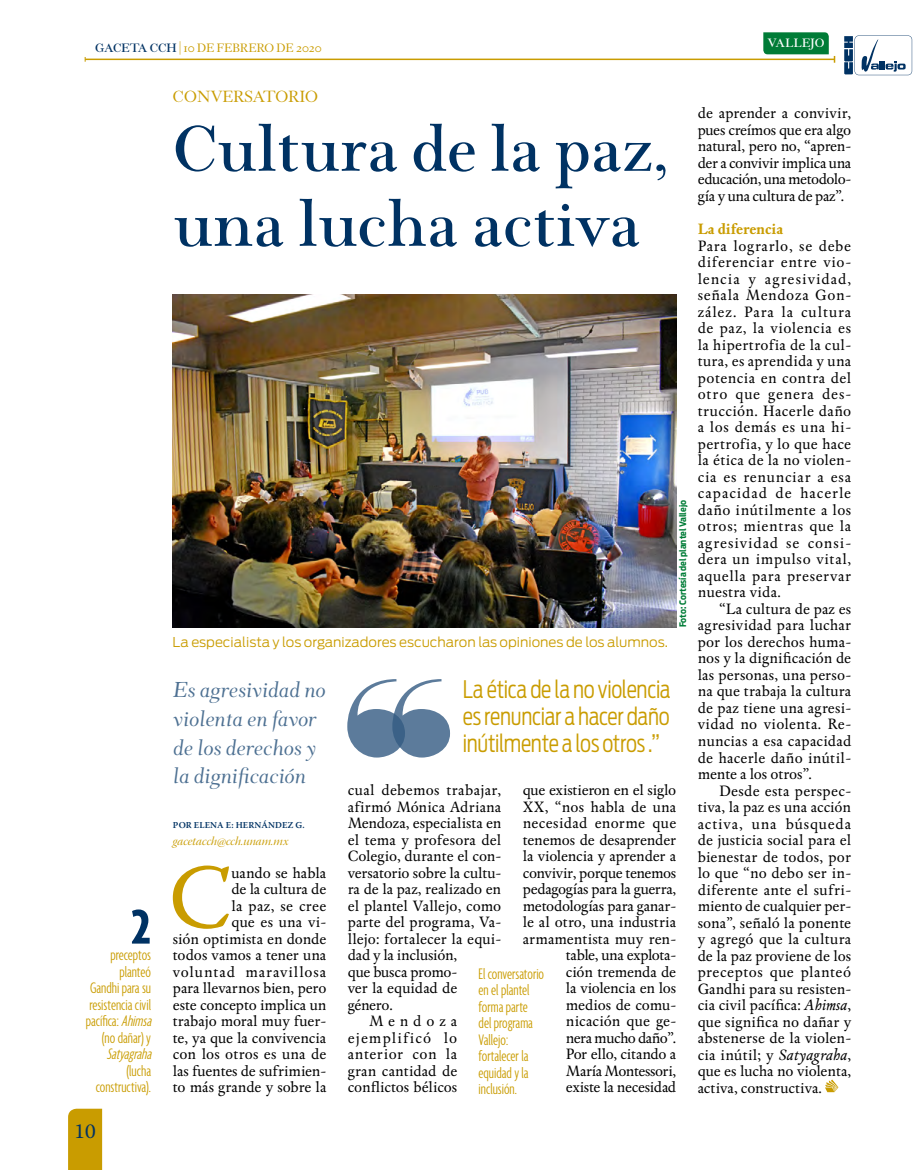
<style>
.page{position:relative;width:915px;height:1170px;background:#fff}
.page>*{position:absolute;margin:0;border:0;box-sizing:border-box;transform-origin:0 0}
.t1{font:90.9px "Warnock Pro";color:#c99c00}
.t2{font:600 72px/75px "Wessex";color:#003263}
.t3{font:700 condensed 52.5px "Agenda";color:#003263}
.t4{font:300 24px/27px "Antenna Cond";letter-spacing:-.015em;color:#c99c00;text-align:justify;scale:.91 1}
.t5{font:italic 24px/28.8px "Wessex";color:#4d7092}
.t6{font:21px "Warnock Pro";color:#003263}
.t7{font:18px "Wessex";color:#c99c00}
.t8{font:300 extra-condensed 16.5px/16.5px "Agenda";color:#c99c00;text-align:right}
.t9{font:italic 300 extra-condensed 16.5px "Agenda";color:#c99c00}
.t10{font:15.75px/16.5px "Espinosa Nova";letter-spacing:-.005em;color:#000;text-align:justify}
.t11{font:15.75px "Espinosa Nova";letter-spacing:.025em;color:#000}
.t12{font:15.75px "Espinosa Nova";letter-spacing:.075em;color:#000}
.t13{font:15.75px "Espinosa Nova";letter-spacing:.03em;color:#000}
.t14{font:700 15.75px "Espinosa Nova";letter-spacing:-.005em;color:#c99c00}
.t15{font:15.75px "Espinosa Nova";letter-spacing:.3em;color:#000}
.t16{font:300 13.5px "Antenna";color:#c99c00}
.t17{font:13.5px "Wessex";color:#c99c00}
.t18{font:600 13.5px "Wessex";letter-spacing:.01em;color:#fff}
.t19{font:12px "Warnock Pro It Disp";color:#c99c00}
.t20{font:700 9px "Antenna Cond";color:#007c37}
.t21{font:600 9px "Warnock Pro";letter-spacing:.01em;color:#003263}
.s1{font-weight:600;color:#003263}
.s2{font-style:italic}
.s3{font-family:"Antenna"}
</style>
<div class="page">
<div style="left:68px;top:1108px;width:34px;height:61px;background:#c99c00"></div>
<hr style="left:85px;top:59px;width:749px;height:1px;background:#c99c00">
<svg style="left:763px;top:32px;width:72px;height:31px"></svg>
<svg style="left:844px;top:35px;width:67px;height:40px"></svg>
<svg style="left:825px;top:1079px;width:13px;height:13px"></svg>
<svg style="left:347px;top:679px;width:103px;height:78px"></svg>
<img style="left:172px;top:295px;width:503px;height:332px">
<p class="t17" style="left:95px;top:40px;width:228px"><span class="s1">GACETA CCH</span> | 10 DE FEBRERO DE 2020</p>
<p class="t7" style="left:173px;top:86px;width:146px">CONVERSATORIO</p>
<h2 class="t2" style="left:173px;top:112px;width:497px">Cultura de la paz, una lucha activa</h2>
<p class="t16" style="left:172px;top:633px;width:496px">La especialista y los organizadores escucharon las opiniones de los alumnos.</p>
<p class="t20" style="left:677px;top:627px;width:129px;rotate:-90deg">Foto: Cortesía del plantel Vallejo</p>
<h3 class="t3" style="left:131px;top:895px;width:22px">2</h3>
<p class="t8" style="left:86px;top:946px;width:71px">preceptos planteó<br>Gandhi para su resistencia civil pacífica: <span class="s2">Ahimsa </span>(no dañar) y</p>
<p class="t9" style="left:106px;top:1044px;width:50px">Satyagraha</p>
<p class="t8" style="left:96px;top:1061px;width:57px">(lucha constructiva).</p>
<h3 class="t5" style="left:173px;top:675px;width:154px">Es agresividad no violenta en favor de los derechos y la dignificación</h3>
<p class="t21" style="left:173px;top:819px;width:133px">POR ELENA E: HERNÁNDEZ G.</p>
<p class="t19" style="left:173px;top:834px;width:117px">gacetacch@cch.unam.mx</p>
<h1 class="t1" style="left:169px;top:842px;width:64px">C</h1>
<p class="t10" style="left:173px;top:864px;width:155px;text-align:right">uando se habla<br>de la cultura de<br>la paz, se cree<br>que es una vi-<br>sión optimista en donde todos vamos a tener una voluntad maravillosa para llevarnos bien, pero este concepto implica un trabajo moral muy fuer&shy;te, ya que la convivencia con los otros es una de las fuentes de sufrimien&shy;to más grande y sobre la</p>
<h3 class="t4" style="left:462px;top:676px;width:230px">La ética de la no violencia es renunciar a hacer daño inútilmente a los otros .<span class="s3">”</span></h3>
<p class="t11" style="left:347px;top:781px;width:155px">cual debemos trabajar,</p>
<p class="t10" style="left:347px;top:798px;width:155px">afirmó Mónica Adriana</p>
<p class="t10" style="left:347px;top:815px;width:155px">Mendoza, especialista en</p>
<p class="t10" style="left:347px;top:831px;width:155px">el tema y profesora del</p>
<p class="t10" style="left:347px;top:848px;width:155px">Colegio, durante el con-</p>
<p class="t10" style="left:347px;top:864px;width:155px">versatorio sobre la cultu-</p>
<p class="t10" style="left:347px;top:881px;width:155px">ra de la paz, realizado en</p>
<p class="t10" style="left:347px;top:897px;width:155px">el plantel Vallejo, como</p>
<p class="t10" style="left:347px;top:914px;width:155px">parte del programa, Va-</p>
<p class="t10" style="left:347px;top:930px;width:155px">llejo: fortalecer la equi-</p>
<p class="t10" style="left:347px;top:947px;width:111px">dad y la inclusión,</p>
<p class="t10" style="left:347px;top:963px;width:111px">que busca promo-</p>
<p class="t10" style="left:347px;top:980px;width:111px">ver la equidad de</p>
<p class="t10" style="left:347px;top:996px;width:47px">género.</p>
<p class="t15" style="left:369px;top:1012px;width:90px">Mendoza</p>
<p class="t12" style="left:347px;top:1028px;width:111px">ejemplificó lo</p>
<p class="t13" style="left:347px;top:1045px;width:111px">anterior con la</p>
<p class="t10" style="left:347px;top:1062px;width:111px">gran cantidad de</p>
<p class="t10" style="left:347px;top:1079px;width:111px">conflictos bélicos</p>
<p class="t10" style="left:522px;top:782px;width:155px;text-align:right">que existieron en el siglo<br>XX, “nos habla de una necesidad enorme que tenemos de desaprender la violencia y aprender a convivir, porque tenemos pedagogías para la guerra, metodologías para ganar&shy;le al otro, una industria armamentista muy ren&shy;table, una explota-<br>ción tremenda de<br>la violencia en los medios de comu&shy;nicación que ge-<br>nera mucho daño”.<br>Por ello, citando a<br>María Montessori,<br>existe la necesidad</p>
<p class="t8" style="left:478px;top:964px;width:67px;text-align:left">El conversatorio en el plantel forma parte del programa<br>Vallejo: fortalecer la equidad y la inclusión.</p>
<p class="t18" style="left:767px;top:35px;width:58px">VALLEJO</p>
<p class="t10" style="left:697px;top:105px;width:155px">de aprender a convivir, pues creímos que era algo natural, pero no, “apren&shy;der a convivir implica una educación, una metodolo&shy;gía y una cultura de paz”.</p>
<p class="t14" style="left:697px;top:220px;width:87px">La diferencia</p>
<p class="t10" style="left:697px;top:238px;width:155px">Para lograrlo, se debe diferenciar entre vio&shy;lencia y agresividad, señala Mendoza Gon&shy;zález. Para la cultura de paz, la violencia es la hipertrofia de la cul&shy;tura, es aprendida y una potencia en contra del otro que genera des&shy;trucción. Hacerle daño a los demás es una hi&shy;pertrofia, y lo que hace la ética de la no violen&shy;cia es renunciar a esa capacidad de hacerle daño inútilmente a los otros; mientras que la agresividad se consi&shy;dera un impulso vital, aquella para preservar nuestra vida.</p>
<p class="t10" style="left:697px;top:601px;width:155px;text-indent:21px">“La cultura de paz es agresividad para luchar por los derechos huma&shy;nos y la dignificación de las personas, una perso&shy;na que trabaja la cultura de paz tiene una agresi&shy;vidad no violenta. Re&shy;nuncias a esa capacidad de hacerle daño inútil&shy;mente a los otros”.</p>
<p class="t10" style="left:697px;top:782px;width:155px;text-indent:21px">Desde esta perspec&shy;tiva, la paz es una acción activa, una búsqueda de justicia social para el bienestar de todos, por lo que “no debo ser in&shy;diferente ante el sufri&shy;miento de cualquier per&shy;sona”, señaló la ponente y agregó que la cultura de la paz proviene de los preceptos que planteó Gandhi para su resisten&shy;cia civil pacífica: <span class="s2">Ahimsa</span>, que significa no dañar y abstenerse de la violen&shy;cia inútil; y <span class="s2">Satyagraha</span>, que es lucha no violenta, activa, constructiva.</p>
<h3 class="t6" style="left:74px;top:1118px;width:23px">10</h3>
</div>
